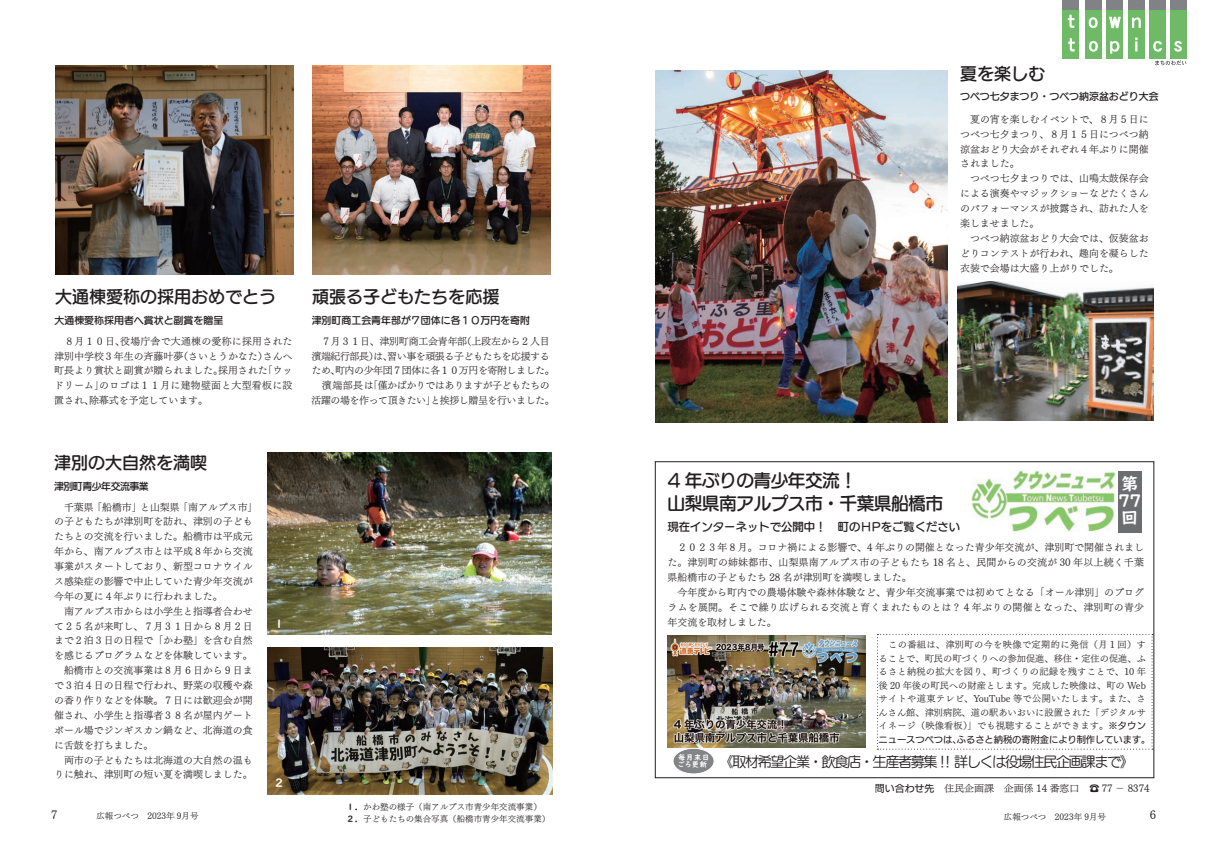
<style>
.page{position:relative;width:1208px;height:859px;background:#fff}
.page>*{position:absolute;margin:0;border:0;box-sizing:border-box;transform-origin:0 0}
.t1{font:17.7px/23px "UD Marugo Large Pr 6 N DB";letter-spacing:-.03em;color:#231f20}
.t2{font:17px "UD Marugo Large Pr 6 N DB";color:#231f20}
.t3{font:17px/16.6px "UD Digi Kyokasho NK B";color:#fff}
.t4{font:14.2px "UD Marugo Large Pr 6 N M";letter-spacing:-.1em;color:#231f20}
.t5{font:11.3px "UD Marugo Large Pr 6 N DB";color:#231f20}
.t6{font:11.3px "UD Mincho Pr 6 N L";color:#231f20}
.t7{font:11.3px "UD Digi Kyokasho N B";color:#fff}
.t8{font:9.9px/14.9px "UD Mincho Pr 6 N L";color:#231f20}
.t9{font:9.9px/14.9px "UD Mincho Pr 6 N L";letter-spacing:-.04em;color:#231f20}
.t10{font:9.9px "UD Marugo Large Pr 6 N DB";color:#231f20}
.t11{font:9.9px/14.9px "UD Mincho Pr 6 N L";letter-spacing:.025em;color:#231f20}
.t12{font:9.9px "UD Marugo Large Pr 6 N DB";letter-spacing:-.05em;color:#231f20}
.t13{font:9.9px "UD Mincho Pr 6 N L";letter-spacing:-.02em;color:#231f20}
.t14{font:9.2px/13.5px "UD Mincho Pr 6 N L";color:#231f20;text-align:justify}
.t15{font:9.2px "UD Kakugo Large Pr 6 N M";color:#231f20}
.t16{font:8.5px/12.1px "UD Mincho Pr 6 N L";color:#231f20}
.t17{font:7.2px "UD Digi Kyokasho NK B";letter-spacing:.1em;color:#fff}
.s1{font-family:"UD Digi Kyokasho N B"}
.s2{font-family:"UD Kakugo Large Pr 6 N M"}
</style>
<div class="page">
<div style="left:1085px;top:8px;width:16px;height:50px;background:#6eba66"></div>
<div style="left:1170px;top:8px;width:16px;height:50px;background:#6eba66"></div>
<div style="left:1062px;top:8px;width:17px;height:50px;background:#6eba66"></div>
<svg style="left:1067px;top:15px;width:7px;height:13px"></svg>
<svg style="left:1068px;top:38px;width:6px;height:13px"></svg>
<svg style="left:1088px;top:17px;width:9px;height:11px"></svg>
<div style="left:1106px;top:8px;width:16px;height:50px;background:#6eba66"></div>
<svg style="left:1109px;top:17px;width:12px;height:11px"></svg>
<div style="left:1128px;top:8px;width:16px;height:50px;background:#6eba66"></div>
<svg style="left:1132px;top:17px;width:8px;height:11px"></svg>
<svg style="left:1089px;top:41px;width:9px;height:11px"></svg>
<svg style="left:1110px;top:41px;width:9px;height:13px"></svg>
<svg style="left:1174px;top:41px;width:8px;height:11px"></svg>
<svg style="left:1135px;top:38px;width:2px;height:14px"></svg>
<div style="left:1149px;top:8px;width:16px;height:50px;background:#6eba66"></div>
<svg style="left:1153px;top:41px;width:9px;height:11px"></svg>
<svg style="left:1155px;top:60px;width:31px;height:5px"></svg>
<div style="left:1085px;top:1px;width:16px;height:9px;background:#808285"></div>
<div style="left:1170px;top:1px;width:16px;height:9px;background:#808285"></div>
<div style="left:1062px;top:1px;width:17px;height:9px;background:#808285"></div>
<div style="left:1106px;top:1px;width:16px;height:9px;background:#808285"></div>
<div style="left:1128px;top:1px;width:16px;height:9px;background:#808285"></div>
<div style="left:1149px;top:1px;width:16px;height:9px;background:#808285"></div>
<hr style="left:1085px;top:0;width:16px;height:3px;background:#808285">
<hr style="left:1170px;top:0;width:16px;height:3px;background:#808285">
<hr style="left:1062px;top:0;width:17px;height:3px;background:#808285">
<hr style="left:1106px;top:0;width:16px;height:3px;background:#808285">
<hr style="left:1128px;top:0;width:16px;height:3px;background:#808285">
<hr style="left:1149px;top:0;width:16px;height:3px;background:#808285">
<img style="left:655px;top:71px;width:292px;height:351px">
<img style="left:957px;top:281px;width:196px;height:140px">
<img style="left:267px;top:648px;width:285px;height:146px">
<img style="left:267px;top:453px;width:285px;height:181px">
<div style="left:1117px;top:471px;width:24px;height:62px;background:#6c6d70"></div>
<svg style="left:877px;top:634px;width:276px;height:116px"></svg>
<img style="left:971px;top:471px;width:144px;height:60px">
<img style="left:667px;top:636px;width:198px;height:111px">
<div style="left:673px;top:748px;width:41px;height:26px;background:#828487;border-radius:50%"></div>
<div style="left:672px;top:748px;width:42px;height:26px;border:1px solid #fff;border-radius:50%"></div>
<img style="left:55px;top:65px;width:238px;height:210px">
<img style="left:312px;top:65px;width:238px;height:210px">
<h2 class="t2" style="left:55px;top:287px;width:223px">大通棟愛称の採用おめでとう</h2>
<p class="t10" style="left:55px;top:315px;width:170px">大通棟愛称採用者へ賞状と副賞を贈呈</p>
<p class="t11" style="left:120px;top:333px;width:174px">役場庁舎で大通棟の愛称に採用された</p>
<p class="t8" style="left:54px;top:333px;width:72px">　８月１０日、</p>
<p class="t8" style="left:178px;top:348px;width:91px">（さいとうかなた）</p>
<p class="t8" style="left:54px;top:348px;width:130px">津別中学校３年生の斉藤叶夢</p>
<p class="t8" style="left:263px;top:348px;width:31px">さんへ</p>
<p class="t11" style="left:99px;top:363px;width:195px;text-indent:-45px">町長より賞状と副賞が贈られました。<br>のロゴは１１月に建物壁面と大型看板に設</p>
<p class="t8" style="left:263px;top:363px;width:31px">「ウッ</p>
<p class="t8" style="left:218px;top:363px;width:51px">採用された</p>
<p class="t8" style="left:89px;top:377px;width:121px;text-indent:-35px">ドリーム」<br>除幕式を予定しています。</p>
<p class="t8" style="left:54px;top:392px;width:41px">置され、</p>
<h2 class="t2" style="left:312px;top:287px;width:189px">頑張る子どもたちを応援</h2>
<p class="t10" style="left:312px;top:315px;width:220px">津別町商工会青年部が７団体に各１０万円を寄附</p>
<p class="t13" style="left:462px;top:332px;width:89px">（上段左から２人目</p>
<p class="t9" style="left:311px;top:333px;width:240px">　７月３１日、津別町商工会青年部<br>濱端紀行部長は） 習い事を頑張る子どもたちを応援する</p>
<p class="t9" style="left:311px;top:348px;width:245px;text-indent:71px">、<br>ため町内の少年団７団体に各１０万円を寄附しました。</p>
<p class="t8" style="left:330px;top:363px;width:11px">、</p>
<p class="t9" style="left:368px;top:377px;width:183px">「僅かばかりではありますが子どもたちの</p>
<p class="t9" style="left:311px;top:377px;width:245px">　濱端部長は<br>活躍の場を作って頂きたいと挨拶し贈呈を行いました。</p>
<p class="t8" style="left:426px;top:392px;width:11px">」</p>
<h2 class="t2" style="left:54px;top:453px;width:155px">津別の大自然を満喫</h2>
<p class="t12" style="left:54px;top:481px;width:96px">津別町青少年交流事業</p>
<p class="t8" style="left:178px;top:499px;width:81px">「南アルプス市「</p>
<p class="t8" style="left:92px;top:499px;width:51px">「船橋市」</p>
<p class="t8" style="left:54px;top:499px;width:200px">　千葉県<br>の子どもたちが津別町を訪れ、津別の子どもたちとの交流を行いました。船橋市は平成元年から、南アルプス市とは平成８年から交流事業がスタートしており、新型コロナウイルス感染症の影響で中止していた青少年交流が今年の夏に４年ぶりに行われました。<br>　南アルプス市からは小学生と指導者合わせて２５名が来町し、７月３１日から８月２日まで２泊３日の日程で「かわ塾」を含む自然を感じるプログラムなどを体験しています。　船橋市との交流事業は８月６日から９日まで３泊４日の日程で行われ、野菜の収穫や森の香り作りなどを体験。７日には歓迎会が開催され、小学生と指導者３８名が屋内ゲートボール場でジンギスカン鍋など、北海道の食に舌鼓を打ちました。<br>　両市の子どもたちは北海道の大自然の温もりに触れ、津別町の短い夏を満喫しました。</p>
<p class="t8" style="left:140px;top:499px;width:41px">と山梨県</p>
<p class="t6" style="left:51px;top:805px;width:8px">7</p>
<p class="t16" style="left:96px;top:809px;width:104px">広報つべつ　2023年 9月号</p>
<p class="t7" style="left:274px;top:617px;width:13px">１</p>
<p class="t7" style="left:274px;top:776px;width:13px">２</p>
<p class="t16" style="left:346px;top:800px;width:206px"><span class="s1">１．</span>かわ塾の様子（南アルプス市青少年交流事業(<br><span class="s1">２．</span>子どもたちの集合写真（船橋市青少年交流事業(</p>
<h2 class="t2" style="left:960px;top:64px;width:87px">夏を楽しむ</h2>
<p class="t10" style="left:960px;top:91px;width:200px">つべつ七夕まつり・つべつ納涼盆おどり大会</p>
<p class="t8" style="left:960px;top:111px;width:190px">　夏の宵を楽しむイベントで、８月５日につべつ七夕まつり、８月１５日につべつ納涼盆おどり大会がそれぞれ４年ぶりに開催されました。<br>　つべつ七夕まつりでは、山鳴太鼓保存会による演奏やマジックショーなどたくさんのパフォーマンスが披露され、訪れた人を楽しませました。<br>　つべつ納涼盆おどり大会では、仮装盆おどりコンテストが行われ、趣向を凝らした衣装で会場は大盛り上がりでした。</p>
<h1 class="t1" style="left:667px;top:470px;width:277px">4 年ぶりの青少年交流!<br>山梨県南アルプス市・千葉県船橋市</h1>
<p class="t5" style="left:667px;top:521px;width:294px">現在インターネットで公開中！　町のＨPをご覧ください</p>
<h2 class="t3" style="left:1118px;top:476px;width:25px">第<br>77回</h2>
<p class="t8" style="left:667px;top:539px;width:478px">　２０２３年 8 月。コロナ禍による影響で、4 年ぶりの開催となった青少年交流が、津別町で開催されました。津別町の姉妹都市、山梨県南アルプス市の子どもたち 18 名と、民間からの交流が 30 年以上続く千葉県船橋市の子どもたち 28 名が津別町を満喫しました。<br>　今年度から町内での農場体験や森林体験など、青少年交流事業では初めてとなる「オール津別」のプログラムを展開。そこで繰り広げられる交流と育くまれたものとは？ 4 年ぶりの開催となった、津別町の青少年交流を取材しました。</p>
<p class="t14" style="left:878px;top:637px;width:269px">　この番組は、津別町の今を映像で定期的に発信（月 1 回）することで、町民の町づくりへの参加促進、移住・定住の促進、ふるさと納税の拡大を図り、町づくりの記録を残すことで、10 年後 20 年後の町民への財産とします。完成した映像は、町の Webサイトや道東テレビ、YouTube 等で公開いたします。また、さんさん館、津別病院、道の駅あいおいに設置された「デジタルサイネージ（映像看板）」でも視聴することができます。<span class="s2">※タウン</span></p>
<p class="t15" style="left:957px;top:734px;width:195px">ふるさと納税の寄附金により制作しています。</p>
<p class="t15" style="left:878px;top:734px;width:84px">ニュースつべつは、</p>
<p class="t17" style="left:678px;top:752px;width:33px">毎月末日</p>
<h3 class="t4" style="left:719px;top:754px;width:416px">《取材希望企業・飲食店・生産者募集 !! 詳しくは役場住民企画課まで》</h3>
<p class="t17" style="left:678px;top:760px;width:31px">ごろ更新</p>
<p class="t8" style="left:875px;top:780px;width:206px"><span class="s2">問い合わせ先</span>　住民企画課　企画係 14 番窓口</p>
<p class="t8" style="left:1089px;top:780px;width:62px">☎ 77 － 8374</p>
<p class="t16" style="left:1003px;top:810px;width:104px">広報つべつ　2023年 9月号</p>
<p class="t6" style="left:1149px;top:805px;width:8px">6</p>
</div>
